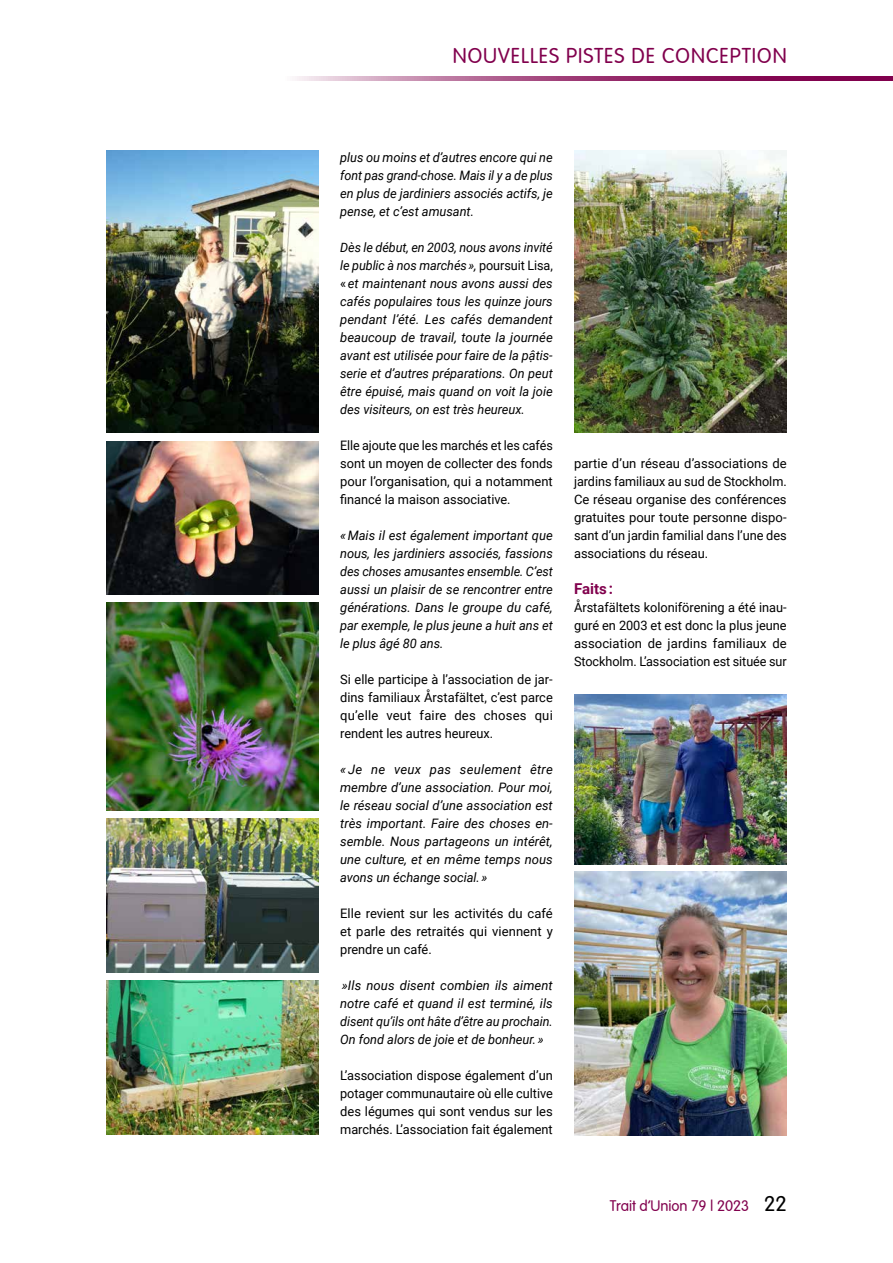
<style>
.page{position:relative;width:893px;height:1263px;background:#fff}
.page>*{position:absolute;margin:0;border:0;box-sizing:border-box;transform-origin:0 0}
.t1{font:21px "Vogue Plain";letter-spacing:.05em;color:#81004d}
.t2{font:15px "Vogue Plain";color:#81004d}
.t3{font:700 15px "Roboto";color:#81004d}
.t4{font:italic 13.05px/18px "Roboto";color:#000;text-align:justify}
.t5{font:13.05px/18px "Roboto";color:#000;text-align:justify}
.t6{font:13.05px/18px "Roboto";color:#000;text-align:justify;scale:.96 1}
.s1{font-style:normal}
.s2{font-size:21px;color:#000}
</style>
<div class="page">
<svg style="left:295px;top:77px;width:598px;height:4px;background:#a54a80"></svg>
<img style="left:106px;top:150px;width:213px;height:282px">
<img style="left:574px;top:150px;width:213px;height:282px">
<img style="left:574px;top:695px;width:213px;height:169px">
<img style="left:106px;top:819px;width:213px;height:153px">
<img style="left:106px;top:981px;width:213px;height:153px">
<img style="left:574px;top:872px;width:213px;height:263px">
<img style="left:106px;top:603px;width:213px;height:207px">
<img style="left:106px;top:442px;width:213px;height:152px">
<h1 class="t1" style="left:453px;top:44px;width:335px">NOUVELLES PISTES DE CONCEPTION</h1>
<p class="t4" style="left:340px;top:148px;width:214px">plus ou moins et d’autres encore qui ne font pas grand-chose. Mais il y a de plus en plus de jardiniers associés actifs, je pense, et c’est amusant.</p>
<p class="t4" style="left:340px;top:238px;width:214px">Dès le début, en 2003, nous avons invité le public à nos marchés », <span class="s1">poursuit Lisa, «</span> et maintenant nous avons aussi des cafés populaires tous les quinze jours pendant l’été. Les cafés demandent beaucoup de travail, toute la journée avant est utilisée pour faire de la pậtis&shy;serie et d’autres préparations. On peut être épuisé, mais quand on voit la joie des visiteurs, on est très heureux.</p>
<p class="t6" style="left:340px;top:436px;width:223px">Elle ajoute que les marchés et les cafés sont un moyen de collecter des fonds pour l’organisation, qui a notamment financé la maison associative.</p>
<p class="t4" style="left:340px;top:526px;width:214px">« Mais il est également important que nous, les jardiniers associés, fassions des choses amusantes ensemble. C’est aussi un plaisir de se rencontrer entre générations. Dans le groupe du café, par exemple, le plus jeune a huit ans et le plus âgé 80 ans.</p>
<p class="t5" style="left:340px;top:670px;width:214px">Si elle participe à l’association de jar&shy;dins familiaux Årstafältet, c’est parce qu’elle veut faire des choses qui rendent les autres heureux.</p>
<p class="t4" style="left:340px;top:760px;width:214px">« Je ne veux pas seulement être membre d’une association. Pour moi, le réseau social d’une association est très important. Faire des choses en&shy;semble. Nous partageons un intérêt, une culture, et en même temps nous avons un échange social. »</p>
<p class="t5" style="left:340px;top:904px;width:214px">Elle revient sur les activités du café et parle des retraités qui viennent y prendre un café.</p>
<p class="t4" style="left:340px;top:976px;width:214px">»Ils nous disent combien ils aiment notre café et quand il est terminé, ils disent qu’ils ont hâte d’être au prochain.<br>On fond alors de joie et de bonheur. »</p>
<p class="t5" style="left:340px;top:1066px;width:214px">L’association dispose également d’un potager communautaire où elle cultive des légumes qui sont vendus sur les marchés. L’association fait également</p>
<p class="t5" style="left:574px;top:454px;width:214px">partie d’un réseau d’associations de jardins familiaux au sud de Stockholm.<br>Ce réseau organise des conférences gratuites pour toute personne dispo&shy;sant d’un jardin familial dans l’une des associations du réseau.</p>
<p class="t3" style="left:574px;top:578px;width:40px">Faits :</p>
<p class="t5" style="left:574px;top:598px;width:214px">Årstafältets koloniförening a été inau&shy;guré en 2003 et est donc la plus jeune association de jardins familiaux de Stockholm. L’association est située sur</p>
<p class="t2" style="left:610px;top:1197px;width:178px">Trait d’Union 79 | 2023 <span class="s2">22</span></p>
</div>
